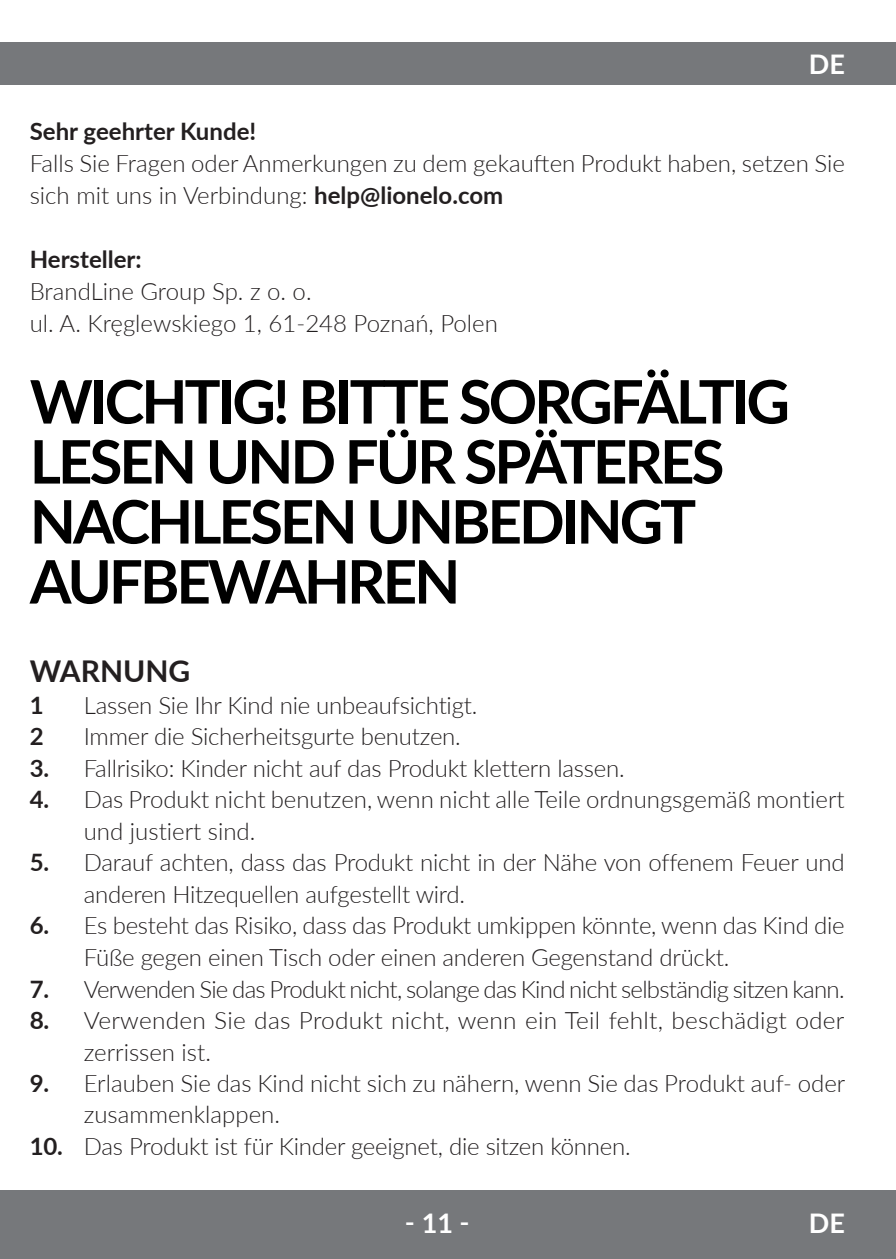
<style>
.page{position:relative;width:896px;height:1259px;background:#fff}
.page>*{position:absolute;margin:0;border:0;box-sizing:border-box;transform-origin:0 0}
.t1{font:700 60px/60px "Lato";letter-spacing:-.05em;color:#000}
.t2{font:700 30px "Lato";color:#231f20}
.t3{font:700 27px "Lato";color:#fff}
.t4{font:300 24px/31.5px "Lato";letter-spacing:-.01em;color:#231f20}
.t5{font:300 24px/31.5px "Lato";letter-spacing:.01em;color:#231f20}
.t6{font:300 24px "Lato";letter-spacing:-.03em;color:#231f20}
.t7{font:700 24px "Lato";color:#231f20}
.s1{font-weight:700}
</style>
<div class="page">
<div style="left:0;top:1190px;width:895px;height:69px;background:#76787b"></div>
<div style="left:0;top:43px;width:895px;height:42px;background:#76787b"></div>
<p class="t3" style="left:808px;top:44px;width:38px">DE</p>
<p class="t7" style="left:30px;top:114px;width:228px">Sehr geehrter Kunde!</p>
<p class="t4" style="left:30px;top:147px;width:816px">Falls Sie Fragen oder Anmerkungen zu dem gekauften Produkt haben, setzen Sie sich mit uns in Verbindung: <span class="s1">help@lionelo.com</span></p>
<p class="t7" style="left:30px;top:241px;width:113px">Hersteller:</p>
<p class="t4" style="left:30px;top:274px;width:469px">BrandLine Group Sp. z o. o.<br>ul. A. Kręglewskiego 1, 61-248 Poznań, Polen</p>
<h1 class="t1" style="left:30px;top:369px;width:761px">WICHTIG! BITTE SORGFÄLTIG<br>LESEN UND FÜR SPÄTERES<br>NACHLESEN UNBEDINGT<br>AUFBEWAHREN</h1>
<p class="t2" style="left:30px;top:649px;width:162px">WARNUNG</p>
<p class="t7" style="left:30px;top:688px;width:15px">1</p>
<p class="t4" style="left:84px;top:689px;width:395px">Lassen Sie Ihr Kind nie unbeaufsichtigt.</p>
<p class="t7" style="left:30px;top:719px;width:15px">2</p>
<p class="t4" style="left:84px;top:720px;width:378px">Immer die Sicherheitsgurte benutzen.</p>
<p class="t4" style="left:30px;top:752px;width:596px"><span class="s1">3.</span> Fallrisiko: Kinder nicht auf das Produkt klettern lassen.</p>
<p class="t4" style="left:84px;top:783px;width:762px;text-indent:-54px"><span class="s1">4.</span> Das Produkt nicht benutzen, wenn nicht alle Teile ordnungsgemäß montiert und justiert sind.</p>
<p class="t4" style="left:84px;top:846px;width:762px;text-indent:-54px"><span class="s1">5.</span> Darauf achten, dass das Produkt nicht in der Nähe von offenem Feuer und anderen Hitzequellen aufgestellt wird.</p>
<p class="t4" style="left:84px;top:909px;width:762px;text-indent:-54px"><span class="s1">6.</span> Es besteht das Risiko, dass das Produkt umkippen könnte, wenn das Kind die<br>Füße gegen einen Tisch oder einen anderen Gegenstand drückt.</p>
<p class="t6" style="left:30px;top:972px;width:816px"><span class="s1">7.</span> Verwenden Sie das Produkt nicht, solange das Kind nicht selbständig sitzen kann.</p>
<p class="t5" style="left:84px;top:1004px;width:762px;text-indent:-54px"><span class="s1">8.</span> Verwenden Sie das Produkt nicht, wenn ein Teil fehlt, beschädigt oder zerrissen ist.</p>
<p class="t4" style="left:84px;top:1067px;width:763px;text-indent:-54px"><span class="s1">9.</span> Erlauben Sie das Kind nicht sich zu nähern, wenn Sie das Produkt auf- oder zusammenklappen.</p>
<p class="t4" style="left:30px;top:1130px;width:602px"><span class="s1">10.</span> Das Produkt ist für Kinder geeignet, die sitzen können.</p>
<p class="t3" style="left:405px;top:1203px;width:66px">‑ 11 ‑</p>
<p class="t3" style="left:808px;top:1203px;width:38px">DE</p>
</div>
